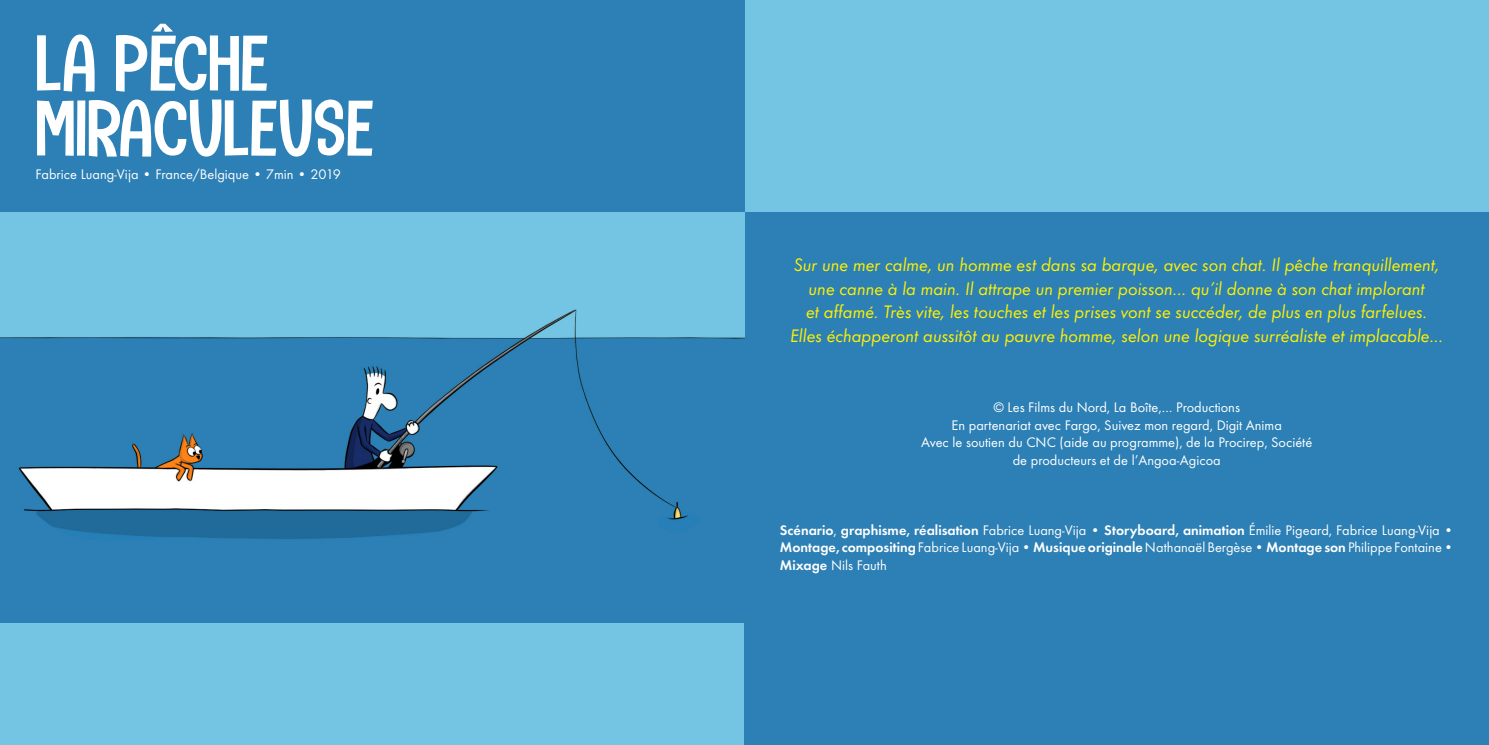
<style>
.page{position:relative;width:1489px;height:745px;background:#fff}
.page>*{position:absolute;margin:0;border:0;box-sizing:border-box;transform-origin:0 0}
.t1{font:81.38px/65px "Camping Holiday DEMO";color:#fff}
.t2{font:italic 18.75px/23.8px "Function";color:#fff101;text-align:center}
.t3{font:14.38px/17.5px "Function";color:#fff;text-align:center}
.s1{font-weight:700}
</style>
<div class="page">
<div style="left:0;top:0;width:1488px;height:744px;background:#73c5e3"></div>
<div style="left:744px;top:213px;width:744px;height:531px;background:#2c80b5"></div>
<div style="left:0;top:0;width:744px;height:601px;background:#2c80b5"></div>
<img style="left:0;top:213px;width:744px;height:409px">
<h1 class="t1" style="left:35px;top:30px;width:340px">LA PÊCHE<br>MIRACULEUSE</h1>
<p class="t3" style="left:35px;top:165px;width:307px">Fabrice Luang-Vija • France/Belgique • 7min • 2019</p>
<p class="t2" style="left:790px;top:253px;width:654px">Sur une mer calme, un homme est dans sa barque, avec son chat. Il pêche tranquillement, une canne à la main. Il attrape un premier poisson... qu’il donne à son chat implorant<br>et affamé. Très vite, les touches et les prises vont se succéder, de plus en plus farfelues.<br>Elles échapperont aussitôt au pauvre homme, selon une logique surréaliste et implacable...</p>
<p class="t3" style="left:921px;top:398px;width:392px">© Les Films du Nord, La Boîte,… Productions<br>En partenariat avec Fargo, Suivez mon regard, Digit Anima<br>Avec le soutien du CNC (aide au programme), de la Procirep, Société de producteurs et de l’Angoa-Agicoa</p>
<p class="t3" style="left:780px;top:521px;width:675px;text-align:justify"><span class="s1">Scénario</span>, <span class="s1">graphisme, réalisation</span> Fabrice Luang-Vija • <span class="s1">Storyboard, animation</span> Émilie Pigeard, Fabrice Luang-Vija • <span class="s1">Montage, compositing</span> Fabrice Luang-Vija • <span class="s1">Musique originale</span> Nathanaël Bergèse • <span class="s1">Montage son</span> Philippe Fontaine • <span class="s1">Mixage</span> Nils Fauth</p>
</div>
